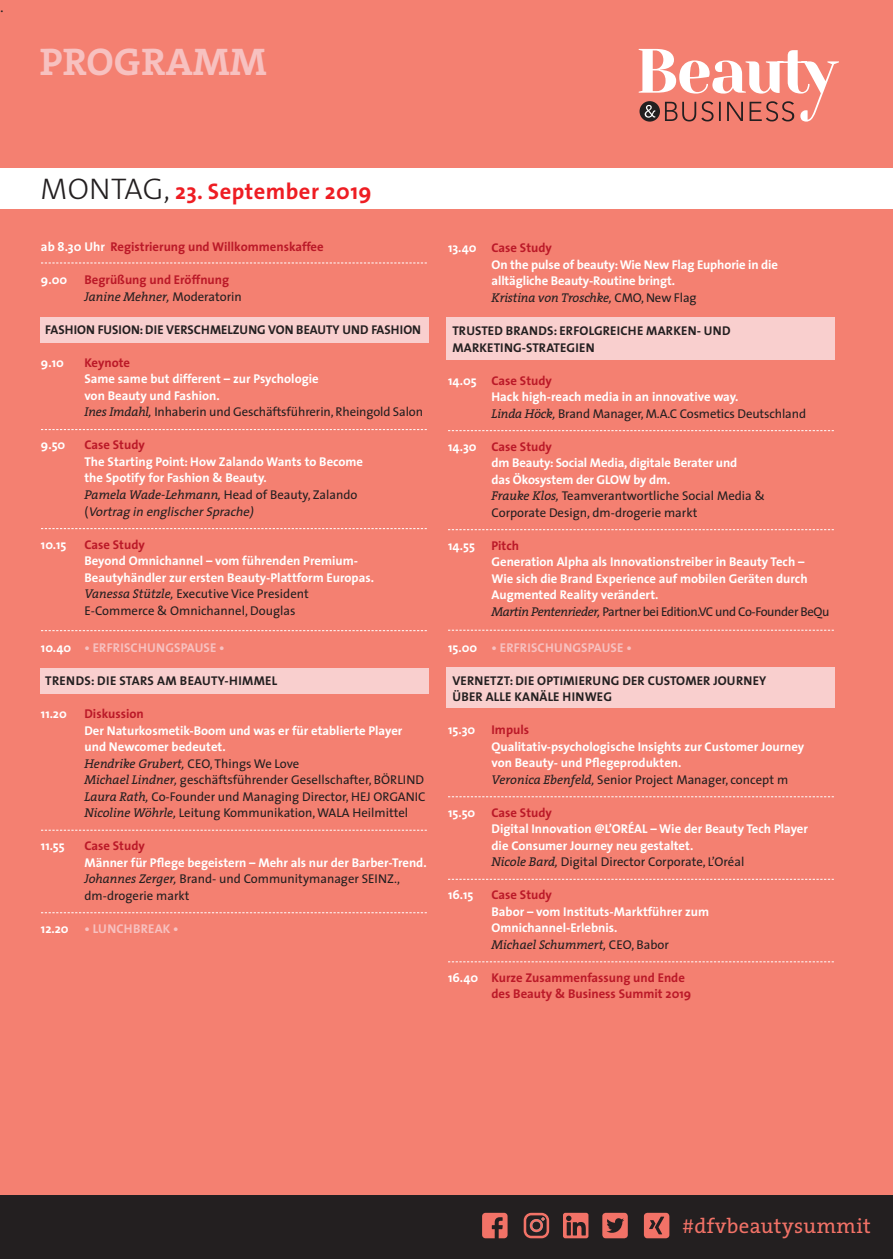
<style>
.page{position:relative;width:893px;height:1259px;background:#f48071}
.page>*{position:absolute;margin:0;border:0;box-sizing:border-box;transform-origin:0 0}
.t1{font:700 38.85px "The Serif B W7";color:#f7c1c0}
.t2{font:700 22.65px "The Sans";letter-spacing:.02em;color:#ee1d23}
.t3{font:20.85px "The Serif B W5 Plain";letter-spacing:.02em;color:#f27267}
.t4{font:15.9px "Minion Pro";color:#231f20}
.t5{font:700 12.75px/16.5px "The Sans";color:#fff}
.t6{font:12.75px/16.5px "The Sans";color:#231f20}
.t7{font:700 12.75px/16.5px "The Sans";color:#bb1928}
.t8{font:700 12.75px/16.5px "The Sans";letter-spacing:.015em;color:#231f20}
.t9{font:italic 12.75px "The Serif B W5 Plain";color:#231f20}
.t10{font:700 12.75px "The Sans";letter-spacing:.015em;color:#f7c1c0}
.t11{font:italic 12.75px "The Sans";color:#231f20}
.s1{font-weight:300;font-size:30px;color:#231f20}
.s2{color:#fff}
.s3{font-family:"The Sans";font-style:normal}
.s4{font-family:"The Serif B W5 Plain";font-style:italic}
.s5{font-style:normal}
.s6{color:#bb1928}
.s7{font-family:"The Serif B W5 Plain";font-weight:400;font-style:italic;color:#231f20}
.s8{font-weight:400;color:#231f20}
</style>
<div class="page">
<div style="left:0;top:169px;width:893px;height:40px;background:#fff"></div>
<div style="left:40px;top:668px;width:388px;height:26px;background:#f9cfce"></div>
<div style="left:40px;top:317px;width:388px;height:26px;background:#f9cfce"></div>
<div style="left:446px;top:668px;width:389px;height:40px;background:#f9cfce"></div>
<div style="left:446px;top:317px;width:389px;height:42px;background:#f9cfce"></div>
<svg style="left:41px;top:263px;width:386px;height:1px"></svg>
<svg style="left:41px;top:429px;width:386px;height:1px"></svg>
<svg style="left:41px;top:528px;width:386px;height:1px"></svg>
<svg style="left:41px;top:630px;width:386px;height:1px"></svg>
<svg style="left:41px;top:830px;width:386px;height:1px"></svg>
<svg style="left:41px;top:912px;width:386px;height:1px"></svg>
<svg style="left:448px;top:430px;width:386px;height:1px"></svg>
<svg style="left:448px;top:529px;width:386px;height:1px"></svg>
<svg style="left:448px;top:630px;width:386px;height:1px"></svg>
<svg style="left:448px;top:796px;width:386px;height:1px"></svg>
<svg style="left:448px;top:879px;width:386px;height:1px"></svg>
<svg style="left:448px;top:961px;width:386px;height:1px"></svg>
<svg style="left:639px;top:49px;width:200px;height:73px"></svg>
<div style="left:0;top:1195px;width:893px;height:64px;background:#231f20"></div>
<div style="left:602px;top:1212px;width:26px;height:26px;background:#f27267;border-radius:3px"></div>
<svg style="left:606px;top:1218px;width:18px;height:14px"></svg>
<div style="left:644px;top:1212px;width:25px;height:26px;background:#f27267;border-radius:3px"></div>
<svg style="left:649px;top:1216px;width:15px;height:18px"></svg>
<svg style="left:563px;top:1212px;width:25px;height:26px"></svg>
<svg style="left:524px;top:1212px;width:25px;height:26px"></svg>
<svg style="left:482px;top:1212px;width:26px;height:26px"></svg>
<p class="t4" style="left:0;top:-4px;width:5px">.</p>
<p class="t1" style="left:40px;top:37px;width:228px">PROGRAMM</p>
<p class="t2" style="left:41px;top:172px;width:333px"><span class="s1">MONTAG,</span> 23. September 2019</p>
<p class="t7" style="left:41px;top:238px;width:284px"><span class="s2">ab 8.30 Uhr</span> Registrierung und Willkommenskaffee</p>
<p class="t5" style="left:41px;top:271px;width:28px">9.00</p>
<p class="t7" style="left:84px;top:271px;width:146px">Begrüßung und Eröffnung</p>
<p class="t9" style="left:84px;top:288px;width:159px">Janine Mehner, <span class="s3">Moderatorin</span></p>
<p class="t8" style="left:45px;top:321px;width:377px">FASHION FUSION: DIE VERSCHMELZUNG VON BEAUTY UND FASHION</p>
<p class="t5" style="left:41px;top:354px;width:24px">9.10</p>
<p class="t7" style="left:84px;top:354px;width:47px">Keynote</p>
<p class="t5" style="left:84px;top:370px;width:236px">Same same but different – zur Psychologie von Beauty und Fashion.</p>
<p class="t6" style="left:84px;top:403px;width:340px"><span class="s4">Ines Imdahl,</span> Inhaberin und Geschäftsführerin, Rheingold Salon</p>
<p class="t5" style="left:41px;top:436px;width:26px">9.50</p>
<p class="t7" style="left:84px;top:436px;width:62px">Case Study</p>
<p class="t5" style="left:84px;top:453px;width:280px">The Starting Point: How Zalando Wants to Become the Spotify for Fashion &amp; Beauty.</p>
<p class="t6" style="left:84px;top:486px;width:275px"><span class="s4">Pamela Wade-Lehmann,</span> Head of Beauty, Zalando</p>
<p class="t11" style="left:84px;top:500px;width:174px"><span class="s5">(</span>Vortrag in englischerSprache)</p>
<p class="t5" style="left:41px;top:535px;width:27px">10.15</p>
<p class="t7" style="left:84px;top:535px;width:62px">Case Study</p>
<p class="t5" style="left:84px;top:552px;width:275px">Beyond Omnichannel – vom führenden Premium-</p>
<p class="t5" style="left:84px;top:568px;width:291px">Beautyhändler zur ersten Beauty-Plattform Europas.</p>
<p class="t6" style="left:84px;top:585px;width:226px"><span class="s4">Vanessa Stützle,</span> Executive Vice President<br>E-Commerce &amp; Omnichannel, Douglas</p>
<p class="t10" style="left:41px;top:637px;width:185px"><span class="s2">10.40</span> • ERFRISCHUNGSPAUSE •</p>
<p class="t8" style="left:45px;top:672px;width:233px">TRENDS: DIE STARS AM BEAUTY-HIMMEL</p>
<p class="t5" style="left:41px;top:705px;width:27px">11.20</p>
<p class="t7" style="left:84px;top:705px;width:61px">Diskussion</p>
<p class="t5" style="left:84px;top:721px;width:319px">Der Naturkosmetik-Boom und was er für etablierte Player und Newcomer bedeutet.</p>
<p class="t9" style="left:84px;top:755px;width:216px">Hendrike Grubert, <span class="s3">CEO, Things We Love</span></p>
<p class="t6" style="left:84px;top:771px;width:341px"><span class="s4">Michael Lindner,</span> geschäftsführender Gesellschafter, BÖRLIND</p>
<p class="t6" style="left:84px;top:787px;width:343px"><span class="s4">Laura Rath,</span> Co-Founder und Managing Director, HEJ ORGANIC</p>
<p class="t6" style="left:84px;top:804px;width:325px"><span class="s4">Nicoline Wöhrle,</span> Leitung Kommunikation, WALA Heilmittel</p>
<p class="t5" style="left:41px;top:837px;width:25px">11.55</p>
<p class="t7" style="left:84px;top:837px;width:62px">Case Study</p>
<p class="t5" style="left:84px;top:853px;width:344px">Männer für Pflege begeistern – Mehr als nur der Barber-Trend.</p>
<p class="t6" style="left:84px;top:870px;width:317px"><span class="s4">Johannes Zerger,</span> Brand- und Communitymanager SEINZ., dm-drogerie markt</p>
<p class="t10" style="left:41px;top:917px;width:139px"><span class="s2">12.20</span> • LUNCHBREAK •</p>
<p class="t5" style="left:491px;top:239px;width:288px;text-indent:-44px">13.40 <span class="s6">Case Study<br></span>On the pulse of beauty: Wie New Flag Euphorie in die alltägliche Beauty-Routine bringt.</p>
<p class="t9" style="left:491px;top:289px;width:207px">Kristina von Troschke, <span class="s3">CMO, New Flag</span></p>
<p class="t8" style="left:452px;top:322px;width:280px">TRUSTED BRANDS: ERFOLGREICHE MARKEN- UND<br>MARKETING-STRATEGIEN</p>
<p class="t5" style="left:491px;top:371px;width:316px;text-indent:-44px">14.05 <span class="s6">Case Study<br></span>Hack high-reach media in an innovative way.<br><span class="s7">Linda Höck,</span> <span class="s8">Brand Manager, M.A.C Cosmetics Deutschland</span></p>
<p class="t5" style="left:491px;top:437px;width:275px;text-indent:-44px">14.30 <span class="s6">Case Study<br></span>dm Beauty: Social Media, digitale Berater und<br>das Ökosystem der GLOW by dm.<br><span class="s7">Frauke Klos,</span> <span class="s8">Teamverantwortliche Social Media &amp; Corporate Design, dm-drogerie markt</span></p>
<p class="t5" style="left:448px;top:536px;width:28px">14.55</p>
<p class="t7" style="left:491px;top:536px;width:29px">Pitch</p>
<p class="t5" style="left:491px;top:553px;width:339px">Generation Alpha als Innovationstreiber in Beauty Tech – Wie sich die Brand Experience auf mobilen Geräten durch Augmented Reality verändert.<br><span class="s7">Martin Pentenrieder,</span> <span class="s8">Partner bei Edition.VC und Co-Founder BeQu</span></p>
<p class="t10" style="left:448px;top:636px;width:185px"><span class="s2">15.00</span> • ERFRISCHUNGSPAUSE •</p>
<p class="t8" style="left:452px;top:671px;width:315px">VERNETZT: DIE OPTIMIERUNG DER CUSTOMER JOURNEY<br>ÜBER ALLE KANÄLE HINWEG</p>
<p class="t5" style="left:448px;top:721px;width:29px">15.30</p>
<p class="t7" style="left:491px;top:721px;width:39px">Impuls</p>
<p class="t5" style="left:491px;top:737px;width:314px">Qualitativ-psychologische Insights zur Customer Journey von Beauty- und Pflegeprodukten.<br><span class="s7">Veronica Ebenfeld,</span> <span class="s8">Senior Project Manager, concept m</span></p>
<p class="t5" style="left:448px;top:803px;width:29px">15.50</p>
<p class="t7" style="left:491px;top:803px;width:62px">Case Study</p>
<p class="t5" style="left:491px;top:820px;width:318px">Digital Innovation @L’ORÉAL – Wie der Beauty Tech Player die Consumer Journey neu gestaltet.<br><span class="s7">Nicole Bard,</span> <span class="s8">Digital Director Corporate, L’Oréal</span></p>
<p class="t5" style="left:448px;top:886px;width:27px">16.15</p>
<p class="t7" style="left:491px;top:886px;width:62px">Case Study</p>
<p class="t5" style="left:491px;top:902px;width:219px">Babor – vom Instituts-Marktführer zum<br>Omnichannel-Erlebnis.</p>
<p class="t9" style="left:491px;top:936px;width:179px">Michael Schummert, <span class="s3">CEO, Babor</span></p>
<p class="t7" style="left:491px;top:968px;width:201px;text-indent:-44px"><span class="s2">16.40</span> Kurze Zusammenfassung und Ende des Beauty &amp; Business Summit 2019</p>
<p class="t3" style="left:682px;top:1212px;width:190px">#dfvbeautysummit</p>
</div>
